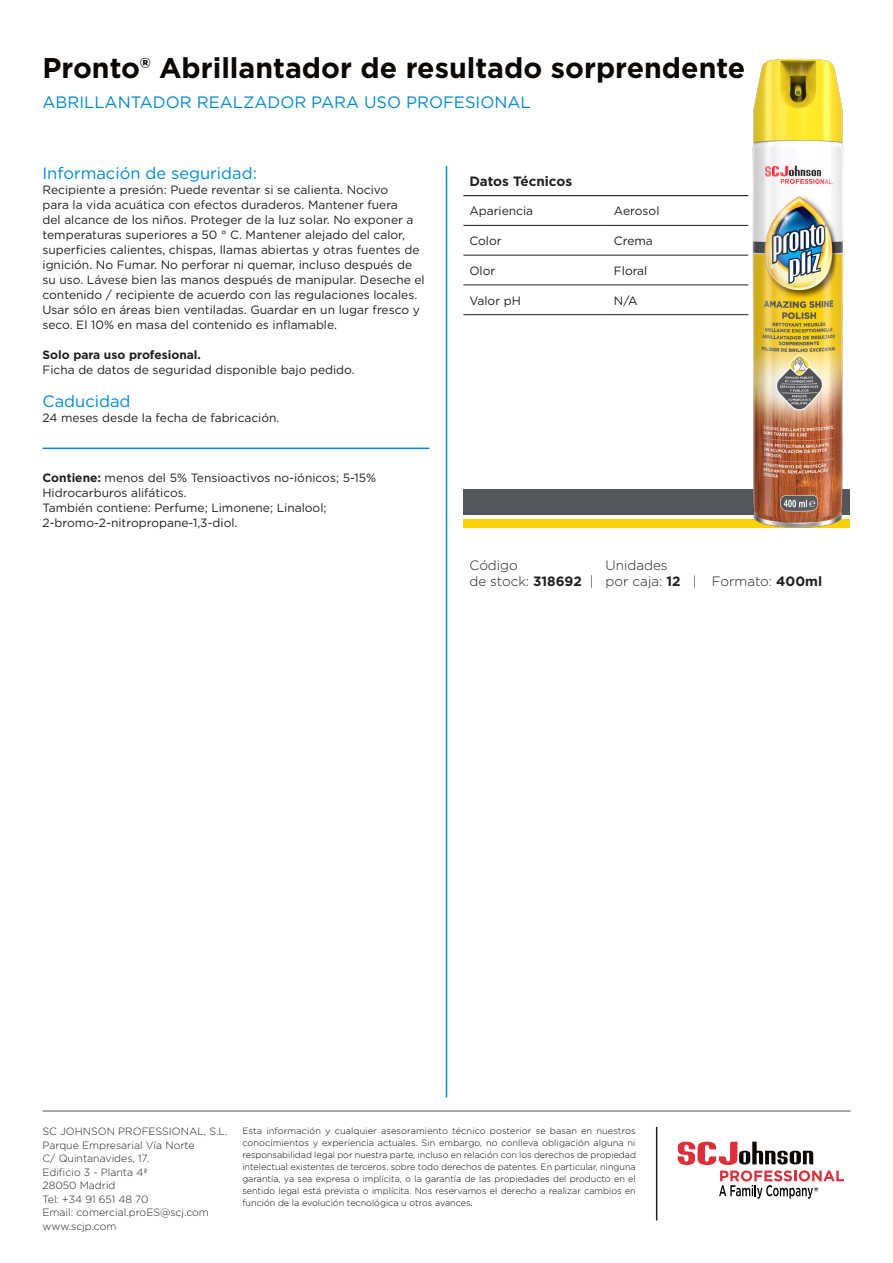
<style>
.page{position:relative;width:893px;height:1263px;background:#fff}
.page>*{position:absolute;margin:0;border:0;box-sizing:border-box;transform-origin:0 0}
.t1{font:700 28.5px "Gotham";color:#0a0604}
._08_Copy_Prokyon_8_7{font:16.5px "Gotham";color:#008acf}
.t2{font:300 13.5px/16.2px "Gotham";color:#231f20}
.list{font:700 13.5px "Gotham";color:#231f20}
.list-2{font:12px/15px "Gotham";color:#231f20}
.list-3{font:700 12px "Gotham";color:#231f20}
.t3{font:300 10.5px/13.5px "Gotham";color:#231f20}
.t4{font:300 9px/12px "Gotham";color:#0a0604;text-align:justify}
.s1{font-weight:700}
</style>
<div class="page">
<hr style="left:656px;top:1127px;width:1px;height:93px;background:#231f20">
<hr style="left:43px;top:1111px;width:807px;height:1px;background:#545759">
<svg style="left:678px;top:1142px;width:166px;height:57px"></svg>
<div style="left:463px;top:489px;width:387px;height:25px;background:#545759"></div>
<div style="left:463px;top:519px;width:387px;height:8px;background:#fdd008"></div>
<hr style="left:446px;top:166px;width:1px;height:931px;background:#008acf">
<hr style="left:43px;top:448px;width:386px;height:1px;background:#008acf">
<hr style="left:463px;top:195px;width:145px;height:1px;background:#231f20">
<hr style="left:608px;top:195px;width:140px;height:1px;background:#231f20">
<hr style="left:463px;top:225px;width:145px;height:1px;background:#231f20">
<hr style="left:608px;top:225px;width:140px;height:1px;background:#231f20">
<hr style="left:463px;top:255px;width:145px;height:1px;background:#231f20">
<hr style="left:608px;top:255px;width:140px;height:1px;background:#231f20">
<hr style="left:463px;top:285px;width:145px;height:1px;background:#231f20">
<hr style="left:608px;top:285px;width:140px;height:1px;background:#231f20">
<hr style="left:463px;top:314px;width:145px;height:1px;background:#231f20">
<hr style="left:608px;top:314px;width:140px;height:1px;background:#231f20">
<img style="left:743px;top:58px;width:107px;height:470px">
<p class="t1" style="left:43px;top:49px;width:704px">Pronto® Abrillantador de resultado sorprendente</p>
<p class="_08_Copy_Prokyon_8_7" style="left:43px;top:91px;width:490px">ABRILLANTADOR REALZADOR PARA USO PROFESIONAL</p>
<p class="_08_Copy_Prokyon_8_7" style="left:43px;top:163px;width:216px">Información de seguridad:</p>
<p class="list-2" style="left:43px;top:182px;width:384px">Recipiente a presión: Puede reventar si se calienta. Nocivo<br>para la vida acuática con efectos duraderos. Mantener fuera<br>del alcance de los niños. Proteger de la luz solar. No exponer a temperaturas superiores a 50 ° C. Mantener alejado del calor, superficies calientes, chispas, llamas abiertas y otras fuentes de ignición. No Fumar. No perforar ni quemar, incluso después de su uso. Lávese bien las manos después de manipular. Deseche el contenido / recipiente de acuerdo con las regulaciones locales.<br>Usar sólo en áreas bien ventiladas. Guardar en un lugar fresco y seco. El 10% en masa del contenido es inflamable.</p>
<p class="list-3" style="left:43px;top:347px;width:160px">Solo para uso profesional.</p>
<p class="list-2" style="left:43px;top:362px;width:314px">Ficha de datos de seguridad disponible bajo pedido.</p>
<p class="_08_Copy_Prokyon_8_7" style="left:43px;top:391px;width:90px">Caducidad</p>
<p class="list-2" style="left:43px;top:410px;width:239px">24 meses desde la fecha de fabricación.</p>
<p class="list-2" style="left:43px;top:470px;width:335px"><span class="s1">Contiene:</span> menos del 5% Tensioactivos no-iónicos; 5-15%</p>
<p class="list-2" style="left:43px;top:485px;width:146px">Hidrocarburos alifáticos.</p>
<p class="list-2" style="left:43px;top:500px;width:286px">También contiene: Perfume; Limonene; Linalool;</p>
<p class="list-2" style="left:43px;top:515px;width:197px">2-bromo-2-nitropropane-1,3-diol.</p>
<p class="list" style="left:469px;top:172px;width:104px">Datos Técnicos</p>
<p class="list-2" style="left:469px;top:203px;width:65px">Apariencia</p>
<p class="list-2" style="left:614px;top:203px;width:47px">Aerosol</p>
<p class="list-2" style="left:469px;top:233px;width:34px">Color</p>
<p class="list-2" style="left:614px;top:233px;width:40px">Crema</p>
<p class="list-2" style="left:469px;top:263px;width:27px">Olor</p>
<p class="list-2" style="left:614px;top:263px;width:35px">Floral</p>
<p class="list-2" style="left:469px;top:293px;width:53px">Valor pH</p>
<p class="list-2" style="left:614px;top:293px;width:25px">N/A</p>
<p class="t2" style="left:469px;top:556px;width:126px">Código<br>de stock: <span class="s1">318692</span> |</p>
<p class="t2" style="left:606px;top:556px;width:92px">Unidades<br>por caja: <span class="s1">12</span> |</p>
<p class="t2" style="left:712px;top:573px;width:112px">Formato: <span class="s1">400ml</span></p>
<p class="t3" style="left:43px;top:1124px;width:186px">SC JOHNSON PROFESSIONAL, S.L.<br>Parque Empresarial Vía Norte<br>C/ Quintanavides, 17.<br>Edificio 3 - Planta 4ª<br>28050 Madrid<br>Tel: +34 91 651 48 70<br>Email: comercial.proES@scj.com www.scjp.com</p>
<p class="t4" style="left:242px;top:1125px;width:395px">Esta información y cualquier asesoramiento técnico posterior se basan en nuestros conocimientos y experiencia actuales. Sin embargo, no conlleva obligación alguna ni responsabilidad legal por nuestra parte, incluso en relación con los derechos de propiedad intelectual existentes de terceros, sobre todo derechos de patentes. En particular, ninguna garantía, ya sea expresa o implícita, o la garantía de las propiedades del producto en el sentido legal está prevista o implícita. Nos reservamos el derecho a realizar cambios en función de la evolución tecnológica u otros avances.</p>
</div>
